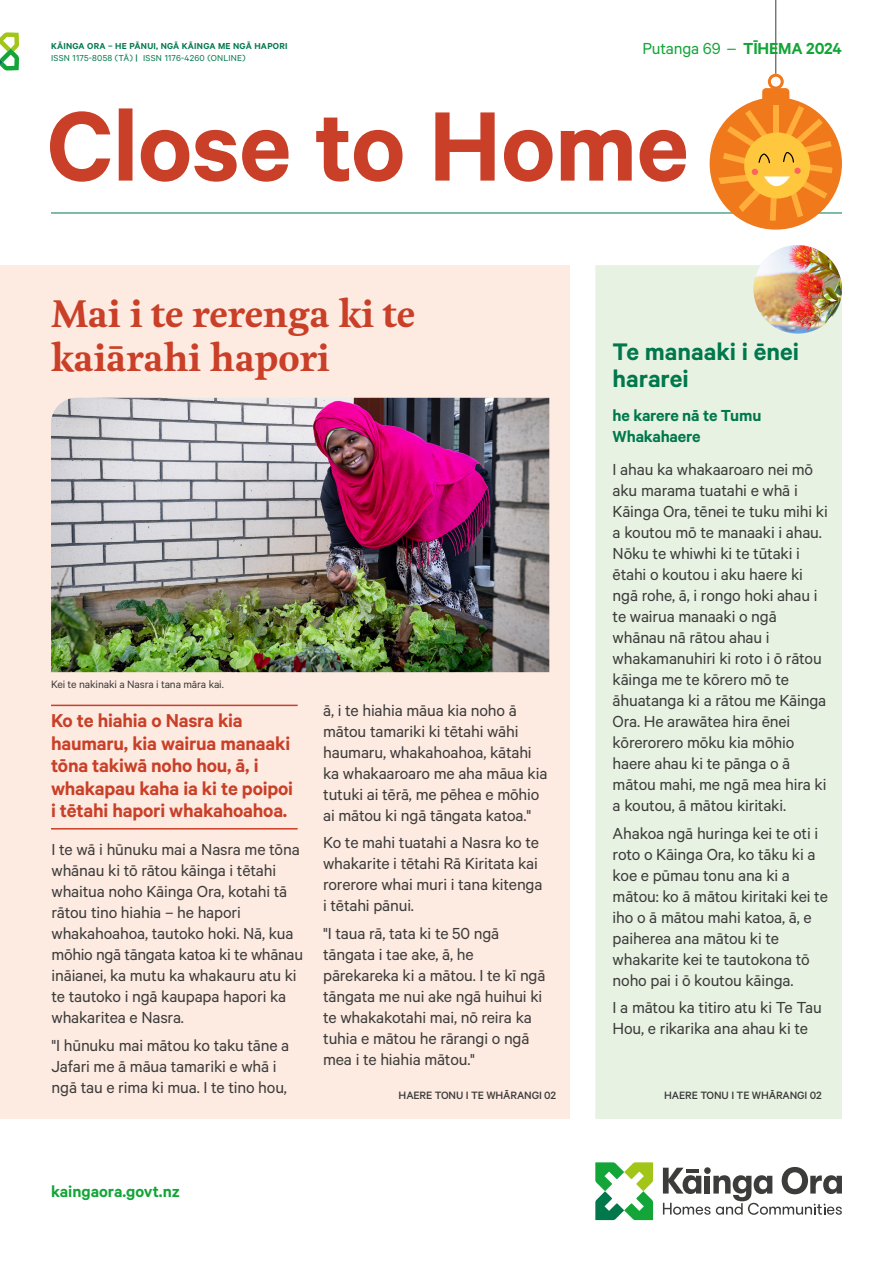
<style>
.page{position:relative;width:893px;height:1263px;background:#fff}
.page>*{position:absolute;margin:0;border:0;box-sizing:border-box;transform-origin:0 0}
.t1{font:700 36px/43.5px "Feijoa";color:#c93f27}
.t2{font:600 27px/27px "Calibre";color:#00784c}
.t3{font:600 21px/22.5px "Calibre";letter-spacing:-.01em;color:#c93f27}
.t4{font:18px/21px "Calibre";letter-spacing:-.01em;color:#3c3c3b}
.t5{font:600 18px/21px "Calibre";letter-spacing:-.01em;color:#00784c}
.t6{font:18px "Calibre";letter-spacing:-.01em;color:#13a538}
.t7{font:600 18px "Calibre";color:#13a538}
.t8{font:500 12px "Calibre";letter-spacing:-.01em;color:#3c3c3b}
.t9{font:12px "Calibre";letter-spacing:-.01em;color:#3c3c3b}
.t10{font:600 9.75px/12px "Calibre";letter-spacing:.025em;color:#00784c}
.s1{font-weight:400}
.s2{font-weight:500}
.s3{font-weight:600}
</style>
<div class="page">
<div style="left:0;top:265px;width:570px;height:854px;background:#fdeae1"></div>
<hr style="left:51px;top:213px;width:791px;height:1px;background:#00784c">
<img style="left:51px;top:398px;width:498px;height:274px">
<hr style="left:51px;top:705px;width:247px;height:1px;background:#c93f27">
<hr style="left:51px;top:828px;width:247px;height:1px;background:#c93f27">
<div style="left:595px;top:265px;width:247px;height:854px;background:#e8f2e3"></div>
<div style="left:762px;top:88px;width:27px;height:16px;background:#ef791b;border-radius:4px"></div>
<div style="left:710px;top:97px;width:132px;height:133px;background:#ef791b;border-radius:50%"></div>
<svg style="left:768px;top:74px;width:16px;height:15px"></svg>
<hr style="left:775px;top:0;width:1px;height:74px;background:#3c3c3b">
<div style="left:773px;top:105px;width:6px;height:34px;background:#ffad3b"></div>
<svg style="left:718px;top:106px;width:115px;height:115px"></svg>
<img style="left:753px;top:245px;width:89px;height:89px;border-radius:44px">
<svg style="left:0;top:32px;width:19px;height:39px"></svg>
<svg style="left:595px;top:1162px;width:58px;height:58px"></svg>
<svg style="left:663px;top:1167px;width:179px;height:48px"></svg>
<svg style="left:50px;top:108px;width:636px;height:74px"></svg>
<p class="t10" style="left:51px;top:40px;width:238px">KĀINGA ORA – HE PĀNUI, NGĀ KĀINGA ME NGĀ HAPORI<br><span class="s1">ISSN 1175-8058 (TĀ)</span> <span class="s2">|</span> <span class="s1">ISSN 1176-4260 (ONLINE)</span></p>
<p class="t6" style="left:643px;top:38px;width:201px">Putanga 69 – <span class="s3">TĪHEMA 2024</span></p>
<h1 class="t1" style="left:51px;top:292px;width:366px">Mai i te rerenga ki te kaiārahi hapori</h1>
<h2 class="t2" style="left:613px;top:337px;width:188px">Te manaaki i ēnei hararei</h2>
<p class="t5" style="left:613px;top:404px;width:150px">he karere nā te Tumu<br>Whakahaere</p>
<p class="t4" style="left:613px;top:458px;width:217px">I ahau ka whakaaroaro nei mō aku marama tuatahi e whā i<br>Kāinga Ora, tēnei te tuku mihi ki a koutou mō te manaaki i ahau.<br>Nōku te whiwhi ki te tūtaki i ētahi o koutou i aku haere ki ngā rohe, ā, i rongo hoki ahau i te wairua manaaki o ngā whānau nā rātou ahau i whakamanuhiri ki roto i ō rātou kāinga me te kōrero mō te āhuatanga ki a rātou me Kāinga<br>Ora. He arawātea hira ēnei kōrerorero mōku kia mōhio haere ahau ki te pānga o ā mātou mahi, me ngā mea hira ki a koutou, ā mātou kiritaki.</p>
<p class="t4" style="left:613px;top:822px;width:217px">Ahakoa ngā huringa kei te oti i roto o Kāinga Ora, ko tāku ki a koe e pūmau tonu ana ki a mātou: ko ā mātou kiritaki kei te iho o ā mātou mahi katoa, ā, e paiherea ana mātou ki te whakarite kei te tautokona tō noho pai i ō koutou kāinga.</p>
<p class="t4" style="left:613px;top:996px;width:211px">I a mātou ka titiro atu ki Te Tau<br>Hou, e rikarika ana ahau ki te</p>
<p class="t9" style="left:51px;top:678px;width:174px">Kei te nakinaki a Nasra i tana māra kai.</p>
<p class="t4" style="left:323px;top:699px;width:226px">ā, i te hiahia māua kia noho ā mātou tamariki ki tētahi wāhi haumaru, whakahoahoa, kātahi ka whakaaroaro me aha māua kia tutuki ai tērā, me pēhea e mōhio ai mātou ki ngā tāngata katoa."</p>
<p class="t4" style="left:323px;top:831px;width:221px">Ko te mahi tuatahi a Nasra ko te whakarite i tētahi Rā Kiritata kai rorerore whai muri i tana kitenga i tētahi pānui.</p>
<p class="t4" style="left:323px;top:922px;width:224px">"I taua rā, tata ki te 50 ngā tāngata i tae ake, ā, he pārekareka ki a mātou. I te kī ngā tāngata me nui ake ngā huihui ki te whakakotahi mai, nō reira ka tuhia e mātou he rārangi o ngā mea i te hiahia mātou."</p>
<p class="t3" style="left:51px;top:709px;width:244px">Ko te hiahia o Nasra kia haumaru, kia wairua manaaki tōna takiwā noho hou, ā, i whakapau kaha ia ki te poipoi i tētahi hapori whakahoahoa.</p>
<p class="t4" style="left:52px;top:838px;width:253px">I te wā i hūnuku mai a Nasra me tōna whānau ki tō rātou kāinga i tētahi whaitua noho Kāinga Ora, kotahi tā rātou tino hiahia – he hapori whakahoahoa, tautoko hoki. Nā, kua mōhio ngā tāngata katoa ki te whānau ināianei, ka mutu ka whakauru atu ki te tautoko i ngā kaupapa hapori ka whakaritea e Nasra.</p>
<p class="t4" style="left:52px;top:1034px;width:239px">"I hūnuku mai mātou ko taku tāne a<br>Jafari me ā māua tamariki e whā i ngā tau e rima ki mua. I te tino hou,</p>
<p class="t8" style="left:666px;top:974px;width:159px">HAERE TONU I TE WHĀRANGI 02</p>
<p class="t8" style="left:399px;top:1088px;width:159px">HAERE TONU I TE WHĀRANGI 02</p>
<p class="t8" style="left:664px;top:1088px;width:159px">HAERE TONU I TE WHĀRANGI 02</p>
<p class="t7" style="left:51px;top:1181px;width:130px">kaingaora.govt.nz</p>
</div>
